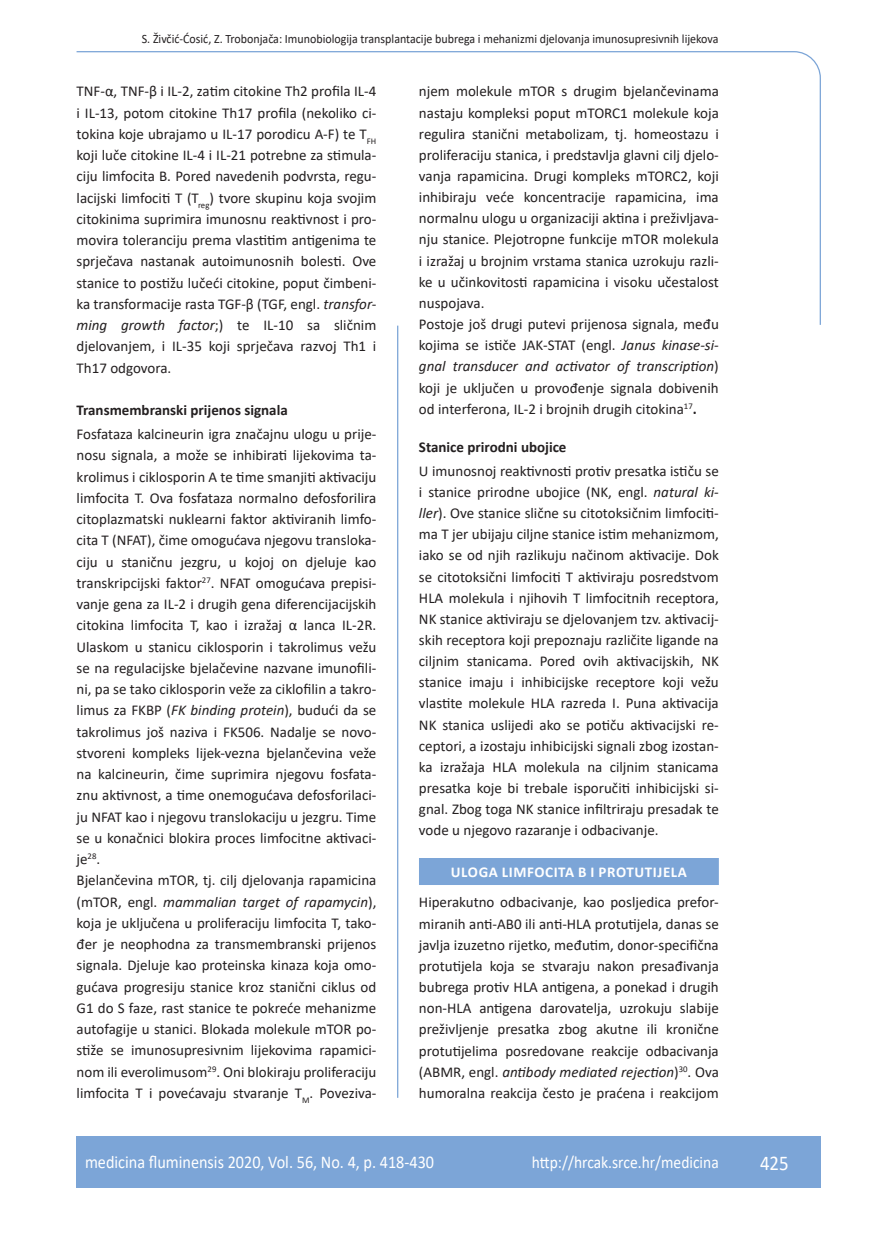
<style>
.page{position:relative;width:872px;height:1234px;background:#fff}
.page>*{position:absolute;margin:0;border:0;box-sizing:border-box;transform-origin:0 0}
.t1{font:21px "Calibri";color:#fff;scale:.9 1}
.t2{font:18px "Calibri";color:#fff;scale:.9 1}
.t3{font:17.25px "Calibri";color:#fff;scale:.9 1}
.osnovni_tekst{font:15px/21.3px "Calibri";color:#231f20;text-align:justify}
.podnaslov{font:700 15px "Calibri";color:#231f20}
.naslov_ruler{font:700 15px "Calibri";letter-spacing:.04em;color:#fff}
.glava{font:12.75px "Calibri";color:#231f20;scale:.94 1}
.s1{font-style:italic}
.s2{font-weight:700}
</style>
<div class="page">
<svg style="left:76px;top:51px;width:745px;height:275px"></svg>
<hr style="left:397px;top:325px;width:1px;height:772px;background:#7ca5d7">
<div style="left:77px;top:1135px;width:744px;height:51px;background:#7ca5d7"></div>
<div style="left:419px;top:857px;width:300px;height:27px;background:#7ca5d7"></div>
<p class="glava" style="left:142px;top:29px;width:615px">S. Živčić-Ćosić, Z. Trobonjača: Imunobiologija transplantacije bubrega i mehanizmi djelovanja imunosupresivnih lijekova</p>
<p class="osnovni_tekst" style="left:77px;top:80px;width:301px">TNF-α, TNF-β i IL-2, zatim citokine Th2 profila IL-4 i IL-13, potom citokine Th17 profila (nekoliko ci&shy;tokina koje ubrajamo u IL-17 porodicu A-F) te T<sub>FH </sub>koji luče citokine IL-4 i IL-21 potrebne za stimula&shy;ciju limfocita B. Pored navedenih podvrsta, regu&shy;lacijski limfociti T (T<sub>reg</sub>) tvore skupinu koja svojim citokinima suprimira imunosnu reaktivnost i pro&shy;movira toleranciju prema vlastitim antigenima te sprječava nastanak autoimunosnih bolesti. Ove stanice to postižu lučeći citokine, poput čimbeni&shy;ka transformacije rasta TGF-β (TGF, engl. <span class="s1">transfor&shy;ming growth factor</span>;) te IL-10 sa sličnim djelovanjem, i IL-35 koji sprječava razvoj Th1 i Th17 odgovora.</p>
<p class="podnaslov" style="left:77px;top:399px;width:213px">Transmembranski prijenos signala</p>
<p class="osnovni_tekst" style="left:77px;top:423px;width:301px">Fosfataza kalcineurin igra značajnu ulogu u prije&shy;nosu signala, a može se inhibirati lijekovima ta&shy;krolimus i ciklosporin A te time smanjiti aktivaciju limfocita T. Ova fosfataza normalno defosforilira citoplazmatski nuklearni faktor aktiviranih limfo&shy;cita T (NFAT), čime omogućava njegovu transloka&shy;ciju u staničnu jezgru, u kojoj on djeluje kao transkripcijski faktor<sup>27</sup>. NFAT omogućava prepisi&shy;vanje gena za IL-2 i drugih gena diferencijacijskih citokina limfocita T, kao i izražaj α lanca IL-2R.<br>Ulaskom u stanicu ciklosporin i takrolimus vežu se na regulacijske bjelačevine nazvane imunofili&shy;ni, pa se tako ciklosporin veže za ciklofilin a takro&shy;limus za FKBP (<span class="s1">FK binding protein</span>), budući da se takrolimus još naziva i FK506. Nadalje se novo&shy;stvoreni kompleks lijek-vezna bjelančevina veže na kalcineurin, čime suprimira njegovu fosfata&shy;znu aktivnost, a time onemogućava defosforilaci&shy;ju NFAT kao i njegovu translokaciju u jezgru. Time se u konačnici blokira proces limfocitne aktivaci&shy;je<sup>28</sup>.</p>
<p class="osnovni_tekst" style="left:77px;top:869px;width:301px">Bjelančevina mTOR, tj. cilj djelovanja rapamicina (mTOR, engl. <span class="s1">mammalian target of rapamycin</span>), koja je uključena u proliferaciju limfocita T, tako&shy;đer je neophodna za transmembranski prijenos signala. Djeluje kao proteinska kinaza koja omo&shy;gućava progresiju stanice kroz stanični ciklus od G1 do S faze, rast stanice te pokreće mehanizme autofagije u stanici. Blokada molekule mTOR po&shy;stiže se imunosupresivnim lijekovima rapamici&shy;nom ili everolimusom<sup>29</sup>. Oni blokiraju proliferaciju limfocita T i povećavaju stvaranje T<sub>M</sub>. Poveziva-</p>
<p class="osnovni_tekst" style="left:419px;top:80px;width:301px">njem molekule mTOR s drugim bjelančevinama nastaju kompleksi poput mTORC1 molekule koja regulira stanični metabolizam, tj. homeostazu i proliferaciju stanica, i predstavlja glavni cilj djelo&shy;vanja rapamicina. Drugi kompleks mTORC2, koji inhibiraju veće koncentracije rapamicina, ima normalnu ulogu u organizaciji aktina i preživljava&shy;nju stanice. Plejotropne funkcije mTOR molekula i izražaj u brojnim vrstama stanica uzrokuju razli&shy;ke u učinkovitosti rapamicina i visoku učestalost nuspojava.</p>
<p class="osnovni_tekst" style="left:419px;top:313px;width:301px">Postoje još drugi putevi prijenosa signala, među kojima se ističe JAK-STAT (engl. <span class="s1">Janus kinase-si&shy;gnal transducer and activator of transcription</span>) koji je uključen u provođenje signala dobivenih od interferona, IL-2 i brojnih drugih citokina<sup>17</sup><span class="s2">.</span></p>
<p class="podnaslov" style="left:419px;top:436px;width:149px">Stanice prirodni ubojice</p>
<p class="osnovni_tekst" style="left:419px;top:459px;width:301px">U imunosnoj reaktivnosti protiv presatka ističu se i stanice prirodne ubojice (NK, engl. <span class="s1">natural ki&shy;ller</span>). Ove stanice slične su citotoksičnim limfociti&shy;ma T jer ubijaju ciljne stanice istim mehanizmom, iako se od njih razlikuju načinom aktivacije. Dok se citotoksični limfociti T aktiviraju posredstvom HLA molekula i njihovih T limfocitnih receptora, NK stanice aktiviraju se djelovanjem tzv. aktivacij&shy;skih receptora koji prepoznaju različite ligande na ciljnim stanicama. Pored ovih aktivacijskih, NK stanice imaju i inhibicijske receptore koji vežu vlastite molekule HLA razreda I. Puna aktivacija NK stanica uslijedi ako se potiču aktivacijski re&shy;ceptori, a izostaju inhibicijski signali zbog izostan&shy;ka izražaja HLA molekula na ciljnim stanicama presatka koje bi trebale isporučiti inhibicijski si&shy;gnal. Zbog toga NK stanice infiltriraju presadak te vode u njegovo razaranje i odbacivanje.</p>
<p class="naslov_ruler" style="left:451px;top:861px;width:237px">ULOGA LIMFOCITA B I PROTUTIJELA</p>
<p class="osnovni_tekst" style="left:419px;top:891px;width:301px">Hiperakutno odbacivanje, kao posljedica prefor&shy;miranih anti-AB0 ili anti-HLA protutijela, danas se javlja izuzetno rijetko, međutim, donor-specifična protutijela koja se stvaraju nakon presađivanja bubrega protiv HLA antigena, a ponekad i drugih non-HLA antigena darovatelja, uzrokuju slabije preživljenje presatka zbog akutne ili kronične protutijelima posredovane reakcije odbacivanja (ABMR, engl. <span class="s1">antibody mediated rejection</span>)<sup>30</sup>. Ova humoralna reakcija često je praćena i reakcijom</p>
<p class="t2" style="left:85px;top:1149px;width:389px">medicina fluminensis 2020, Vol. 56, No. 4, p. 418-430</p>
<p class="t3" style="left:532px;top:1150px;width:209px">http://hrcak.srce.hr/medicina</p>
<p class="t1" style="left:760px;top:1147px;width:33px">425</p>
</div>
